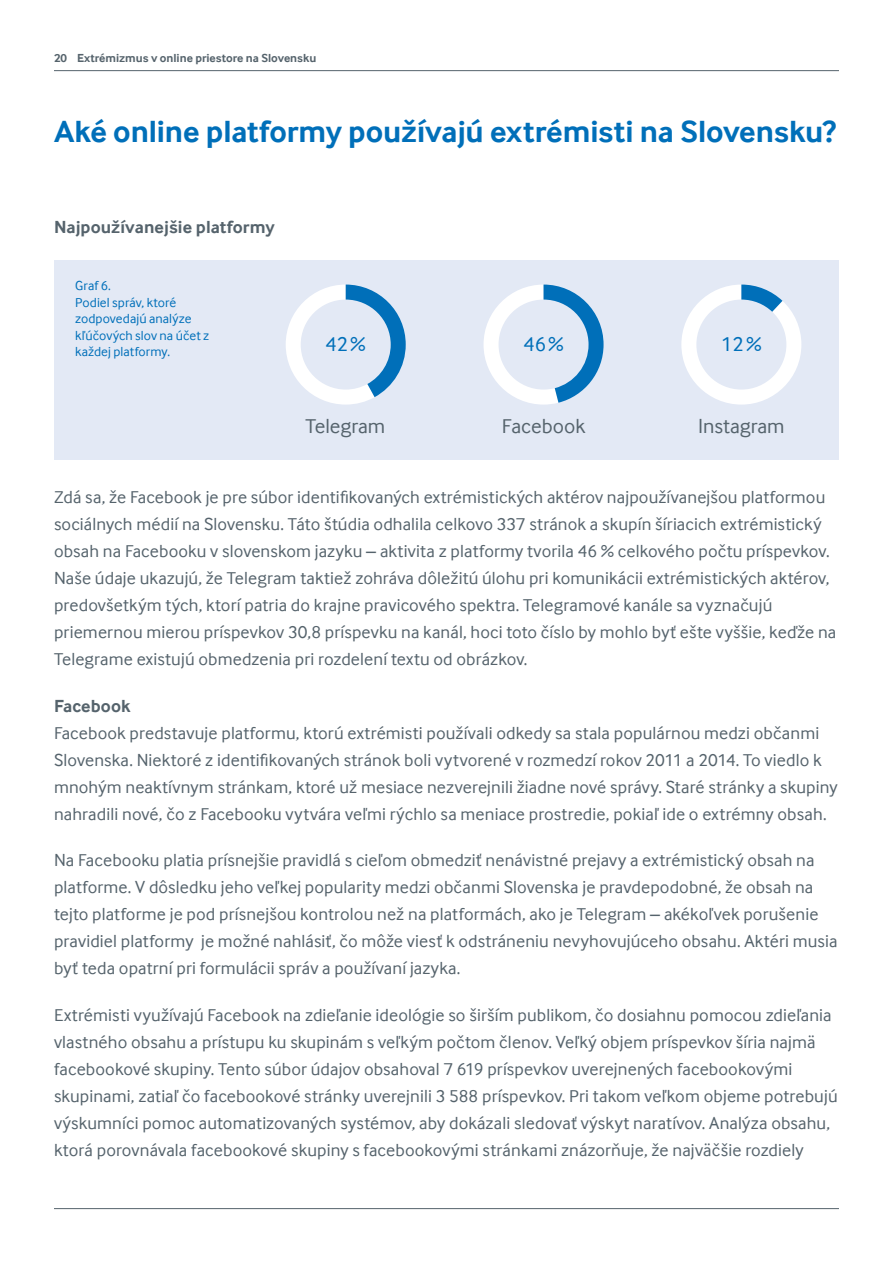
<style>
.page{position:relative;width:893px;height:1263px;background:#fff}
.page>*{position:absolute;margin:0;border:0;box-sizing:border-box;transform-origin:0 0}
.Section_heading{font:700 31.5px "Interface Corp";letter-spacing:-.005em;color:#006fb9}
.t1{font:21px "Interface Corp";color:#55636c}
.t2{font:21px "Interface Corp";color:#006fb9}
.Body_copy___grey{font:18px/27px "Interface Corp";letter-spacing:.005em;color:#55636c}
.Body_copy___grey-2{font:700 18px "Interface Corp";letter-spacing:.005em;color:#55636c}
.Body_copy___grey-3{font:13.5px/16.5px "Interface Corp";letter-spacing:.005em;color:#006fb9}
.t3{font:700 12px "Interface Corp";color:#55636c}
</style>
<div class="page">
<hr style="left:54px;top:70px;width:785px;height:1px;background:#55636c">
<hr style="left:54px;top:1208px;width:785px;height:1px;background:#55636c">
<div style="left:54px;top:260px;width:785px;height:200px;background:#e3e9f5"></div>
<svg style="left:286px;top:285px;width:120px;height:120px"></svg>
<svg style="left:484px;top:285px;width:120px;height:120px"></svg>
<svg style="left:681px;top:285px;width:120px;height:120px"></svg>
<p class="t3" style="left:54px;top:51px;width:264px">20 Extrémizmus v online priestore na Slovensku</p>
<p class="Section_heading" style="left:54px;top:114px;width:784px">Aké online platformy používajú extrémisti na Slovensku?</p>
<p class="Body_copy___grey-2" style="left:54px;top:217px;width:222px">Najpoužívanejšie platformy</p>
<p class="Body_copy___grey-3" style="left:75px;top:278px;width:136px">Graf 6.<br>Podiel správ, ktoré zodpovedajú analýze kľúčových slov na účet z každej platformy.</p>
<p class="t2" style="left:325px;top:332px;width:42px">42%</p>
<p class="t1" style="left:306px;top:414px;width:81px">Telegram</p>
<p class="t2" style="left:523px;top:332px;width:42px">46%</p>
<p class="t1" style="left:502px;top:414px;width:85px">Facebook</p>
<p class="t2" style="left:721px;top:332px;width:42px">12%</p>
<p class="t1" style="left:698px;top:414px;width:88px">Instagram</p>
<p class="Body_copy___grey" style="left:54px;top:484px;width:784px">Zdá sa, že Facebook je pre súbor identifikovaných extrémistických aktérov najpoužívanejšou platformou sociálnych médií na Slovensku. Táto štúdia odhalila celkovo 337 stránok a skupín šíriacich extrémistický obsah na Facebooku v slovenskom jazyku – aktivita z platformy tvorila 46 % celkového počtu príspevkov.<br>Naše údaje ukazujú, že Telegram taktiež zohráva dôležitú úlohu pri komunikácii extrémistických aktérov, predovšetkým tých, ktorí patria do krajne pravicového spektra. Telegramové kanále sa vyznačujú priemernou mierou príspevkov 30,8 príspevku na kanál, hoci toto číslo by mohlo byť ešte vyššie, keďže na Telegrame existujú obmedzenia pri rozdelení textu od obrázkov.</p>
<p class="Body_copy___grey-2" style="left:54px;top:695px;width:78px">Facebook</p>
<p class="Body_copy___grey" style="left:54px;top:719px;width:785px">Facebook predstavuje platformu, ktorú extrémisti používali odkedy sa stala populárnou medzi občanmi Slovenska. Niektoré z identifikovaných stránok boli vytvorené v rozmedzí rokov 2011 a 2014. To viedlo k mnohým neaktívnym stránkam, ktoré už mesiace nezverejnili žiadne nové správy. Staré stránky a skupiny nahradili nové, čo z Facebooku vytvára veľmi rýchlo sa meniace prostredie, pokiaľ ide o extrémny obsah.</p>
<p class="Body_copy___grey" style="left:54px;top:847px;width:785px">Na Facebooku platia prísnejšie pravidlá s cieľom obmedziť nenávistné prejavy a extrémistický obsah na platforme. V dôsledku jeho veľkej popularity medzi občanmi Slovenska je pravdepodobné, že obsah na tejto platforme je pod prísnejšou kontrolou než na platformách, ako je Telegram – akékoľvek porušenie pravidiel platformy je možné nahlásiť, čo môže viesť k odstráneniu nevyhovujúceho obsahu. Aktéri musia byť teda opatrní pri formulácii správ a používaní jazyka.</p>
<p class="Body_copy___grey" style="left:54px;top:1001px;width:785px">Extrémisti využívajú Facebook na zdieľanie ideológie so širším publikom, čo dosiahnu pomocou zdieľania vlastného obsahu a prístupu ku skupinám s veľkým počtom členov. Veľký objem príspevkov šíria najmä facebookové skupiny. Tento súbor údajov obsahoval 7 619 príspevkov uverejnených facebookovými skupinami, zatiaľ čo facebookové stránky uverejnili 3 588 príspevkov. Pri takom veľkom objeme potrebujú výskumníci pomoc automatizovaných systémov, aby dokázali sledovať výskyt naratívov. Analýza obsahu, ktorá porovnávala facebookové skupiny s facebookovými stránkami znázorňuje, že najväčšie rozdiely</p>
</div>
